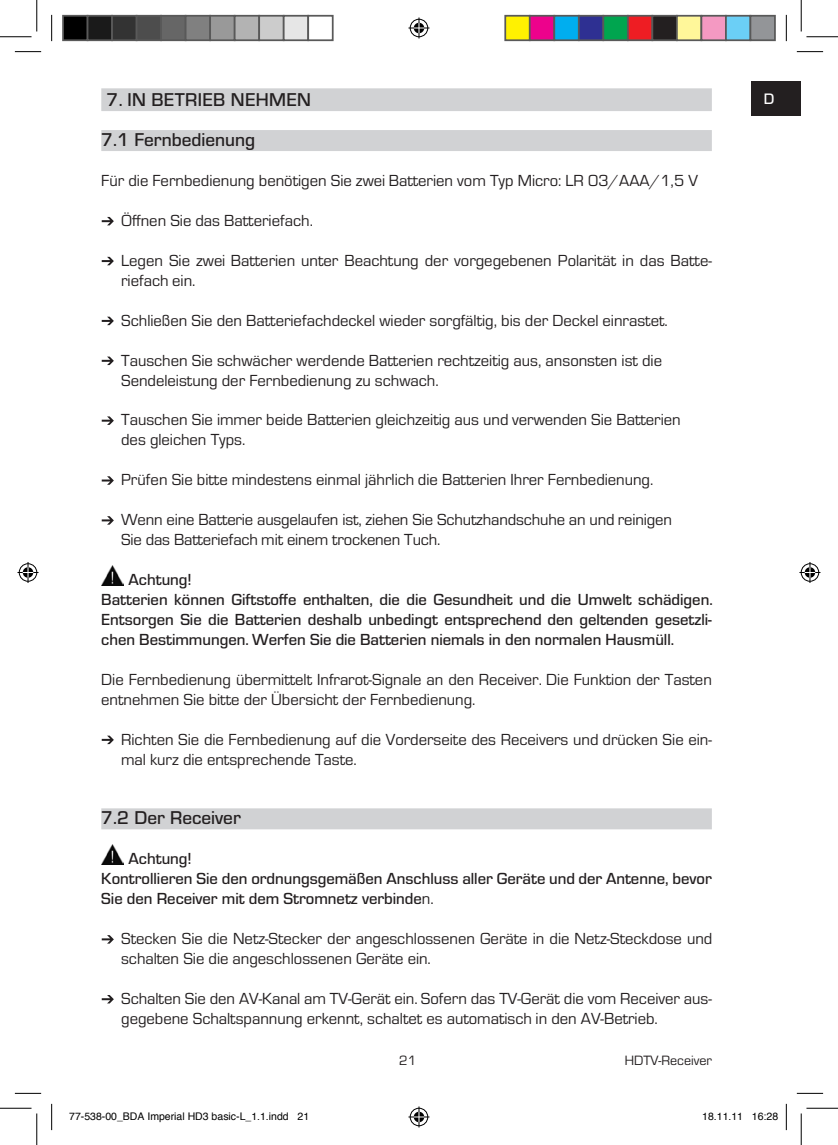
<style>
.page{position:relative;width:838px;height:1145px;background:#fff}
.page>*{position:absolute;margin:0;border:0;box-sizing:border-box;transform-origin:0 0}
.t1{font:500 19.25px "Eurostile OT";color:#231f20}
.t2{font:16.62px/19.9px "Eurostile OT";color:#231f20}
.t3{font:500 16.62px/19.9px "Eurostile OT";color:#231f20}
.t4{font:500 15.75px "Eurostile OT";color:#fff}
.t5{font:14px "Eurostile OT";color:#231f20}
.t6{font:10.5px "Helvetica";color:#000}
.s1{font-weight:400}
</style>
<div class="page">
<div style="left:751px;top:81px;width:50px;height:35px;background:#231f20"></div>
<div style="left:101px;top:130px;width:610px;height:21px;background:#d1d2d4"></div>
<div style="left:101px;top:808px;width:610px;height:21px;background:#d1d2d4"></div>
<svg style="left:102px;top:217px;width:12px;height:8px"></svg>
<svg style="left:102px;top:257px;width:12px;height:8px"></svg>
<svg style="left:102px;top:317px;width:12px;height:8px"></svg>
<svg style="left:102px;top:357px;width:12px;height:8px"></svg>
<svg style="left:102px;top:416px;width:12px;height:9px"></svg>
<svg style="left:102px;top:476px;width:12px;height:9px"></svg>
<svg style="left:102px;top:516px;width:12px;height:9px"></svg>
<img style="left:101px;top:565px;width:23px;height:20px">
<svg style="left:102px;top:736px;width:12px;height:8px"></svg>
<img style="left:101px;top:845px;width:23px;height:19px">
<svg style="left:102px;top:935px;width:12px;height:9px"></svg>
<svg style="left:102px;top:995px;width:12px;height:8px"></svg>
<div style="left:101px;top:88px;width:610px;height:23px;background:#d1d2d4"></div>
<svg style="left:15px;top:51px;width:26px;height:1px"></svg>
<svg style="left:796px;top:51px;width:27px;height:1px"></svg>
<svg style="left:15px;top:1093px;width:26px;height:1px"></svg>
<svg style="left:796px;top:1093px;width:27px;height:1px"></svg>
<svg style="left:51px;top:15px;width:1px;height:26px"></svg>
<svg style="left:51px;top:1104px;width:1px;height:26px"></svg>
<svg style="left:786px;top:15px;width:1px;height:26px"></svg>
<svg style="left:786px;top:1104px;width:1px;height:26px"></svg>
<hr style="left:0;top:36px;width:32px;height:1px;background:#000">
<hr style="left:806px;top:36px;width:31px;height:1px;background:#000">
<hr style="left:0;top:1108px;width:32px;height:1px;background:#000">
<hr style="left:806px;top:1108px;width:31px;height:1px;background:#000">
<hr style="left:36px;top:0;width:1px;height:31px;background:#000">
<hr style="left:36px;top:1113px;width:1px;height:32px;background:#000">
<hr style="left:800px;top:0;width:1px;height:31px;background:#000">
<hr style="left:800px;top:1113px;width:1px;height:32px;background:#000">
<svg style="left:408px;top:18px;width:21px;height:21px"></svg>
<svg style="left:408px;top:1106px;width:21px;height:21px"></svg>
<svg style="left:18px;top:562px;width:21px;height:21px"></svg>
<svg style="left:799px;top:562px;width:21px;height:21px"></svg>
<div style="left:63px;top:16px;width:25px;height:24px;background:#000"></div>
<div style="left:62px;top:15px;width:26px;height:26px;border:2px solid #595959"></div>
<div style="left:88px;top:16px;width:24px;height:24px;background:#1a1a1a"></div>
<div style="left:87px;top:15px;width:26px;height:26px;border:2px solid #595959"></div>
<div style="left:112px;top:16px;width:25px;height:24px;background:#333"></div>
<div style="left:111px;top:15px;width:26px;height:26px;border:2px solid #595959"></div>
<div style="left:137px;top:16px;width:24px;height:24px;background:#4d4d4d"></div>
<div style="left:136px;top:15px;width:26px;height:26px;border:2px solid #595959"></div>
<div style="left:161px;top:16px;width:25px;height:24px;background:#666"></div>
<div style="left:160px;top:15px;width:26px;height:26px;border:2px solid #595959"></div>
<div style="left:186px;top:16px;width:24px;height:24px;background:#808080"></div>
<div style="left:185px;top:15px;width:26px;height:26px;border:2px solid #595959"></div>
<div style="left:210px;top:16px;width:25px;height:24px;background:#999"></div>
<div style="left:209px;top:15px;width:26px;height:26px;border:2px solid #595959"></div>
<div style="left:235px;top:16px;width:24px;height:24px;background:#b3b3b3"></div>
<div style="left:234px;top:15px;width:26px;height:26px;border:2px solid #595959"></div>
<div style="left:259px;top:16px;width:25px;height:24px;background:#ccc"></div>
<div style="left:258px;top:15px;width:26px;height:26px;border:2px solid #595959"></div>
<div style="left:284px;top:16px;width:24px;height:24px;background:#e6e6e6"></div>
<div style="left:283px;top:15px;width:26px;height:26px;border:2px solid #595959"></div>
<div style="left:307px;top:15px;width:26px;height:26px;border:2px solid #595959"></div>
<div style="left:505px;top:16px;width:24px;height:24px;background:#fff101"></div>
<div style="left:504px;top:15px;width:26px;height:26px;border:2px solid #595959"></div>
<div style="left:529px;top:16px;width:25px;height:24px;background:#ed028c"></div>
<div style="left:529px;top:15px;width:26px;height:26px;border:2px solid #595959"></div>
<div style="left:554px;top:16px;width:24px;height:24px;background:#00aeef"></div>
<div style="left:553px;top:15px;width:26px;height:26px;border:2px solid #595959"></div>
<div style="left:578px;top:16px;width:25px;height:24px;background:#2e3092"></div>
<div style="left:578px;top:15px;width:26px;height:26px;border:2px solid #595959"></div>
<div style="left:603px;top:16px;width:24px;height:24px;background:#00a54f"></div>
<div style="left:602px;top:15px;width:26px;height:26px;border:2px solid #595959"></div>
<div style="left:627px;top:16px;width:25px;height:24px;background:#ee1d23"></div>
<div style="left:627px;top:15px;width:26px;height:26px;border:2px solid #595959"></div>
<div style="left:652px;top:16px;width:24px;height:24px;background:#231f20"></div>
<div style="left:651px;top:15px;width:26px;height:26px;border:2px solid #595959"></div>
<div style="left:676px;top:16px;width:25px;height:24px;background:#fff79a"></div>
<div style="left:676px;top:15px;width:26px;height:26px;border:2px solid #595959"></div>
<div style="left:701px;top:16px;width:24px;height:24px;background:#f499c2"></div>
<div style="left:700px;top:15px;width:26px;height:26px;border:2px solid #595959"></div>
<div style="left:725px;top:16px;width:25px;height:24px;background:#6bcff6"></div>
<div style="left:725px;top:15px;width:26px;height:26px;border:2px solid #595959"></div>
<div style="left:750px;top:16px;width:24px;height:24px;background:#939598"></div>
<div style="left:749px;top:15px;width:26px;height:26px;border:2px solid #595959"></div>
<p class="t1" style="left:106px;top:89px;width:83px">7. inbe trieb</p>
<p class="t1" style="left:231px;top:89px;width:18px">nehme</p>
<p class="t1" style="left:297px;top:89px;width:15px">n</p>
<p class="t1" style="left:101px;top:129px;width:155px">7.1 Fernbedienung</p>
<p class="t2" style="left:101px;top:171px;width:598px">Für die Fernbedienung benötigen Sie zwei Batterien vom Typ Micro: LR 03/AAA/1,5 V</p>
<p class="t2" style="left:121px;top:211px;width:193px">Öffnen Sie das Batteriefach.</p>
<p class="t2" style="left:121px;top:251px;width:592px">Legen Sie zwei Batterien unter Beachtung der vorgegebenen Polarität in das Batte&shy;riefach ein.</p>
<p class="t2" style="left:121px;top:311px;width:548px">Schließen Sie den Batteriefachdeckel wieder sorgfältig, bis der Deckel einrastet.</p>
<p class="t2" style="left:121px;top:350px;width:542px">Tauschen Sie schwächer werdende Batterien rechtzeitig aus, ansonsten ist die<br>Sendeleistung der Fernbedienung zu schwach.</p>
<p class="t2" style="left:121px;top:410px;width:561px">Tauschen Sie immer beide Batterien gleichzeitig aus und verwenden Sie Batterien des gleichen Typs.</p>
<p class="t2" style="left:121px;top:470px;width:533px">Prüfen Sie bitte mindestens einmal jährlich die Batterien Ihrer Fernbedienung.</p>
<p class="t2" style="left:121px;top:510px;width:552px">Wenn eine Batterie ausgelaufen ist, ziehen Sie Schutzhandschuhe an und reinigen<br>Sie das Batteriefach mit einem trockenen Tuch.</p>
<p class="t3" style="left:101px;top:570px;width:613px;text-indent:27px">Achtung!<br>Batterien können Giftstoffe enthalten, die die Gesundheit und die Umwelt schädigen.<br>Entsorgen Sie die Batterien deshalb unbedingt entsprechend den geltenden gesetzli&shy;chen Bestimmungen. Werfen Sie die Batterien niemals in den normalen Hausmüll.</p>
<p class="t2" style="left:101px;top:670px;width:612px">Die Fernbedienung übermittelt Infrarot-Signale an den Receiver. Die Funktion der Tasten entnehmen Sie bitte der Übersicht der Fernbedienung.</p>
<p class="t2" style="left:121px;top:729px;width:592px">Richten Sie die Fernbedienung auf die Vorderseite des Receivers und drücken Sie ein&shy;mal kurz die entsprechende Taste.</p>
<p class="t1" style="left:101px;top:807px;width:141px">7.2 Der Receiver</p>
<p class="t3" style="left:101px;top:849px;width:612px;text-indent:27px">Achtung!<br>Kontrollieren Sie den ordnungsgemäßen Anschluss aller Geräte und der Antenne, bevor<br>Sie den Receiver mit dem Stromnetz verbinde<span class="s1">n.</span></p>
<p class="t2" style="left:121px;top:929px;width:592px">Stecken Sie die Netz-Stecker der angeschlossenen Geräte in die Netz-Steckdose und schalten Sie die angeschlossenen Geräte ein.</p>
<p class="t2" style="left:121px;top:989px;width:592px">Schalten Sie den AV-Kanal am TV-Gerät ein. Sofern das TV-Gerät die vom Receiver aus&shy;gegebene Schaltspannung erkennt, schaltet es automatisch in den AV-Betrieb.</p>
<p class="t5" style="left:399px;top:1053px;width:19px">21</p>
<p class="t5" style="left:624px;top:1053px;width:89px">HDTV-Receiver</p>
<p class="t4" style="left:763px;top:91px;width:12px">D</p>
<p class="t6" style="left:69px;top:1108px;width:241px">77-538-00_BDA Imperial HD3 basic-L_1.1.indd 21</p>
<p class="t6" style="left:702px;top:1108px;width:77px">18.11.11 16:28</p>
</div>
